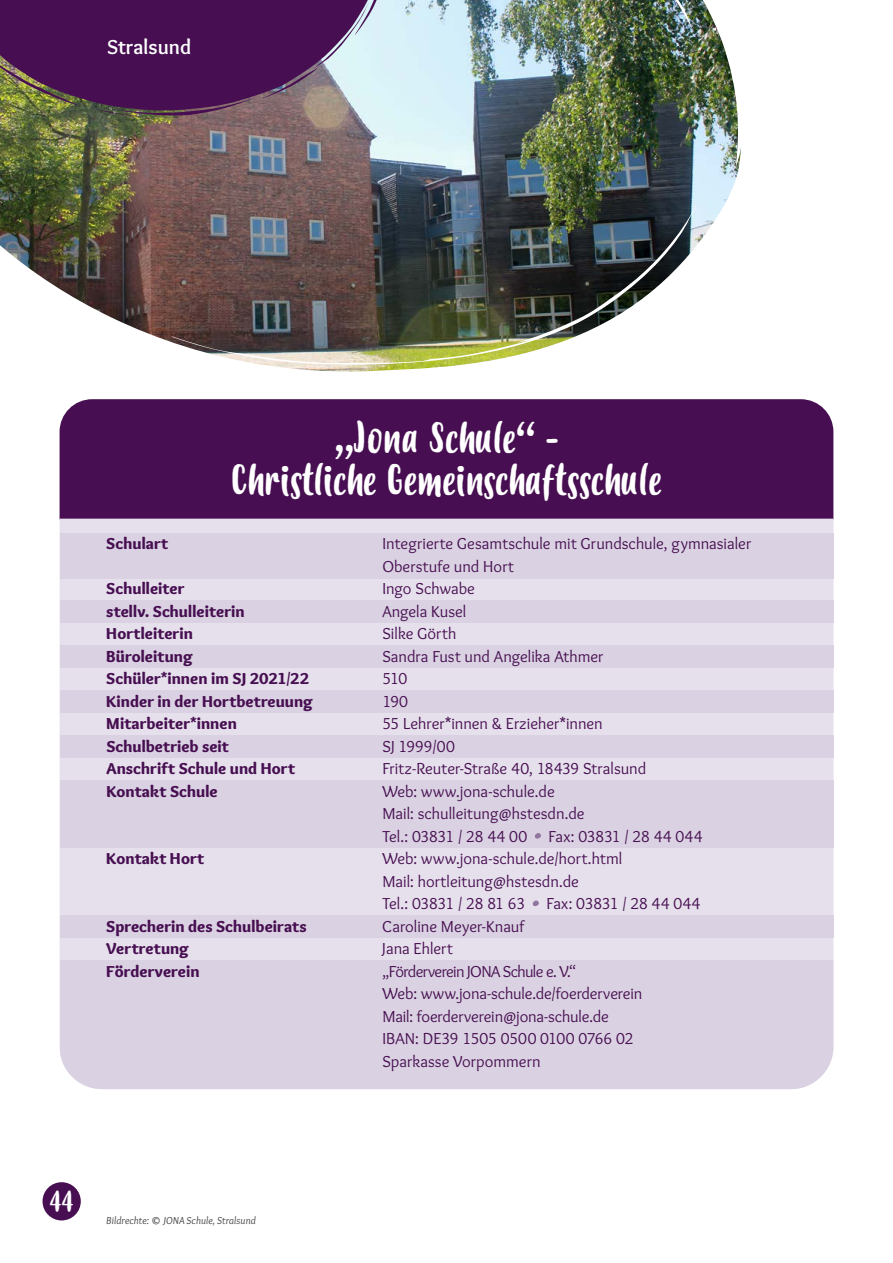
<style>
.page{position:relative;width:893px;height:1263px;background:#fff}
.page>*{position:absolute;margin:0;border:0;box-sizing:border-box;transform-origin:0 0}
.t1{font:42px/42px "Budidaya";color:#fff;text-align:center}
.t2{font:28.5px "Budidaya";color:#fff}
.t3{font:700 21px "Overlock";color:#fff}
.t4{font:16.5px/22.5px "Overlock";letter-spacing:-.005em;color:#470f51}
.t5{font:900 16.5px "Overlock";letter-spacing:.005em;color:#470f51}
.t6{font:italic 10.5px "Overlock";letter-spacing:.01em;color:#4a4a49}
</style>
<div class="page">
<div style="left:43px;top:1182px;width:38px;height:38px;background:#470f51;border-radius:50%"></div>
<img style="left:0;top:0;width:741px;height:372px">
<svg style="left:0;top:0;width:389px;height:117px;background:#613b66"></svg>
<div style="left:60px;top:399px;width:773px;height:120px;background:#470f51"></div>
<div style="left:60px;top:519px;width:773px;height:442px;background:#e6e0ec"></div>
<div style="left:60px;top:961px;width:773px;height:128px;background:#dad2e2"></div>
<div style="left:60px;top:533px;width:773px;height:45px;background:#dad2e2"></div>
<div style="left:60px;top:601px;width:773px;height:22px;background:#dad2e2"></div>
<div style="left:60px;top:646px;width:773px;height:22px;background:#dad2e2"></div>
<div style="left:60px;top:916px;width:773px;height:22px;background:#dad2e2"></div>
<div style="left:60px;top:691px;width:773px;height:22px;background:#dad2e2"></div>
<div style="left:60px;top:736px;width:773px;height:22px;background:#dad2e2"></div>
<div style="left:60px;top:781px;width:773px;height:67px;background:#dad2e2"></div>
<svg style="left:535px;top:833px;width:6px;height:6px"></svg>
<svg style="left:533px;top:900px;width:6px;height:6px"></svg>
<p class="t3" style="left:107px;top:35px;width:86px">Stralsund</p>
<h1 class="t1" style="left:231px;top:419px;width:432px">„Jona Schule“ -<br>Christliche Gemeinschaftsschule</h1>
<p class="t5" style="left:106px;top:533px;width:64px">Schulart</p>
<p class="t4" style="left:382px;top:532px;width:370px">Integrierte Gesamtschule mit Grundschule, gymnasialer<br>Oberstufe und Hort</p>
<p class="t5" style="left:106px;top:578px;width:80px">Schulleiter</p>
<p class="t4" style="left:382px;top:577px;width:94px">Ingo Schwabe</p>
<p class="t5" style="left:106px;top:601px;width:140px">stellv. Schulleiterin</p>
<p class="t4" style="left:382px;top:600px;width:86px">Angela Kusel</p>
<p class="t5" style="left:106px;top:623px;width:88px">Hortleiterin</p>
<p class="t4" style="left:382px;top:622px;width:76px">Silke Görth</p>
<p class="t5" style="left:106px;top:646px;width:88px">Büroleitung</p>
<p class="t4" style="left:382px;top:645px;width:223px">Sandra Fust und Angelika Athmer</p>
<p class="t5" style="left:106px;top:668px;width:204px">Schüler*innen im SJ 2021/22</p>
<p class="t4" style="left:382px;top:667px;width:26px">510</p>
<p class="t5" style="left:106px;top:691px;width:208px">Kinder in der Hortbetreuung</p>
<p class="t4" style="left:382px;top:690px;width:27px">190</p>
<p class="t5" style="left:106px;top:713px;width:132px">Mitarbeiter*innen</p>
<p class="t4" style="left:382px;top:712px;width:222px">55 Lehrer*innen &amp; Erzieher*innen</p>
<p class="t5" style="left:106px;top:736px;width:124px">Schulbetrieb seit</p>
<p class="t4" style="left:382px;top:735px;width:74px">SJ 1999/00</p>
<p class="t5" style="left:106px;top:758px;width:190px">Anschrift Schule und Hort</p>
<p class="t4" style="left:382px;top:757px;width:265px">Fritz-Reuter-Straße 40, 18439 Stralsund</p>
<p class="t5" style="left:106px;top:781px;width:113px">Kontakt Schule</p>
<p class="t4" style="left:382px;top:780px;width:204px">Web: www.jona-schule.de<br>Mail: schulleitung@hstesdn.de<br>Tel.: 03831 / 28 44 00</p>
<p class="t4" style="left:549px;top:825px;width:155px">Fax: 03831 / 28 44 044</p>
<p class="t5" style="left:106px;top:848px;width:100px">Kontakt Hort</p>
<p class="t4" style="left:382px;top:847px;width:242px">Web: www.jona-schule.de/hort.html<br>Mail: hortleitung@hstesdn.de<br>Tel.: 03831 / 28 81 63</p>
<p class="t4" style="left:546px;top:892px;width:155px">Fax: 03831 / 28 44 044</p>
<p class="t5" style="left:106px;top:916px;width:202px">Sprecherin des Schulbeirats</p>
<p class="t4" style="left:382px;top:915px;width:144px">Caroline Meyer-Knauf</p>
<p class="t5" style="left:106px;top:938px;width:84px">Vertretung</p>
<p class="t4" style="left:382px;top:937px;width:72px">Jana Ehlert</p>
<p class="t5" style="left:106px;top:961px;width:95px">Förderverein</p>
<p class="t4" style="left:382px;top:960px;width:261px">„Förderverein JONA Schule e. V.“<br>Web: www.jona-schule.de/foerderverein Mail: foerderverein@jona-schule.de IBAN: DE39 1505 0500 0100 0766 02<br>Sparkasse Vorpommern</p>
<h2 class="t2" style="left:50px;top:1186px;width:26px">44</h2>
<p class="t6" style="left:106px;top:1215px;width:151px">Bildrechte: © JONA Schule, Stralsund</p>
</div>
